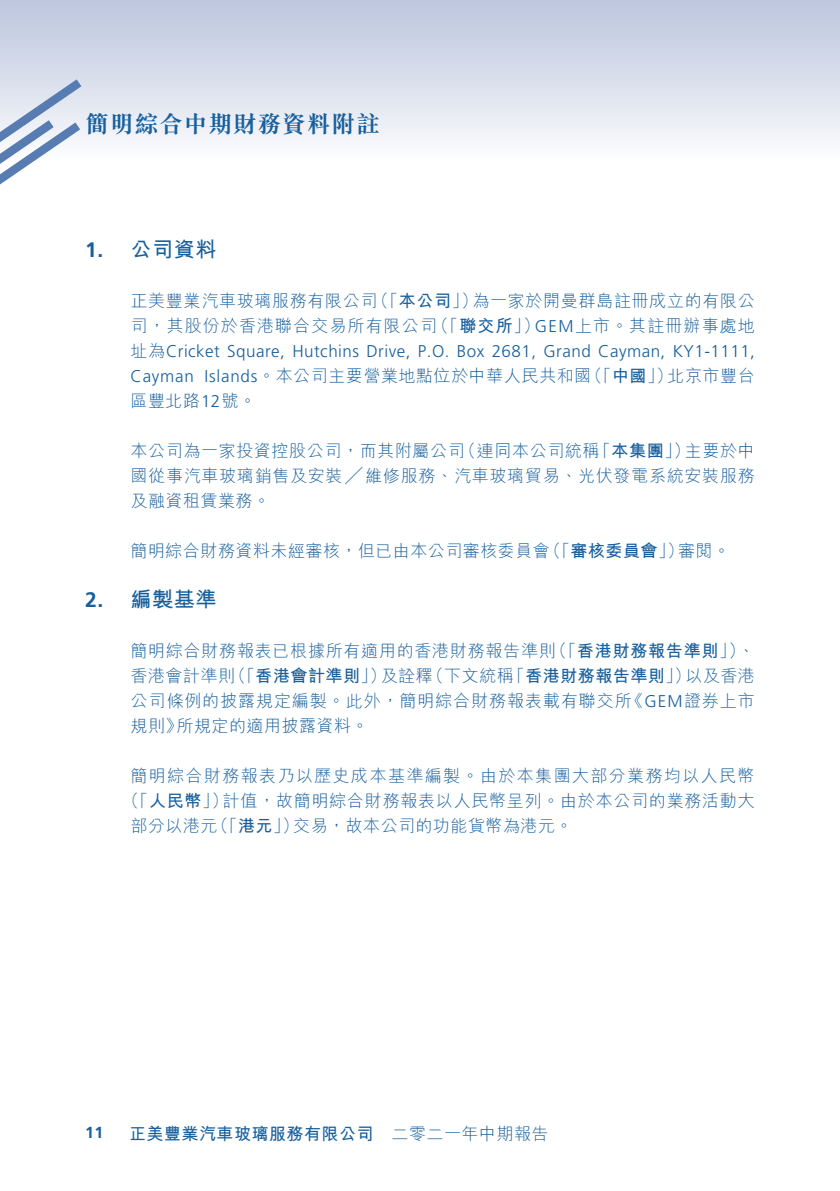
<style>
.page{position:relative;width:840px;height:1191px;background:#fff}
.page>*{position:absolute;margin:0;border:0;box-sizing:border-box;transform-origin:0 0}
.t1{font:700 24px "M Sung HK";letter-spacing:.025em;color:#175f9d}
.t2{font:700 21px "M Hei HK";letter-spacing:.03em;color:#175f9d}
.t3{font:700 21px "Frutiger LT Std";color:#175f9d}
.t4{font:300 17px/25px "M Hei HK";letter-spacing:.04em;color:#175f9d}
.t5{font:300 17px "Frutiger LT Std";letter-spacing:.03em;color:#175f9d}
.t6{font:700 17px "M Hei HK";letter-spacing:.03em;color:#175f9d}
.t7{font:300 17px/25px "M Hei HK";letter-spacing:.08em;color:#175f9d;text-align:right}
.t8{font:300 17px "M Hei HK";letter-spacing:.065em;color:#175f9d}
.t9{font:700 16px "Frutiger LT Std";color:#175f9d}
.s1{font-weight:700}
.s2{font-family:"Frutiger LT Std"}
.s3{font-family:"M Hei HK"}
.s4{font-weight:300}
</style>
<div class="page">
<div style="left:0;top:0;width:839px;height:170px;background:linear-gradient(to bottom,#bbc5de,#fff)"></div>
<svg style="left:0;top:79px;width:81px;height:106px"></svg>
<h1 class="t1" style="left:85px;top:108px;width:296px">簡明綜合中期財務資料附註</h1>
<p class="t3" style="left:85px;top:237px;width:20px">1.</p>
<p class="t3" style="left:85px;top:587px;width:20px">2.</p>
<p class="t2" style="left:130px;top:234px;width:87px">公司資料</p>
<p class="t4" style="left:130px;top:288px;width:248px">正美豐業汽車玻璃服務有限公司</p>
<p class="t4" style="left:372px;top:288px;width:108px">（「<span class="s1">本公司</span>」）</p>
<p class="t4" style="left:472px;top:288px;width:284px">為一家於開曼群島註冊成立的有限公</p>
<p class="t8" style="left:534px;top:317px;width:221px"><span class="s2">GEM</span>上市。其註冊辦事處地</p>
<p class="t4" style="left:431px;top:313px;width:110px">（「<span class="s1">聯交所</span>」）</p>
<p class="t8" style="left:130px;top:317px;width:308px">司，其股份於香港聯合交易所有限公司</p>
<p class="t5" style="left:130px;top:341px;width:625px"><span class="s3">址為</span>Cricket Square, Hutchins Drive O.P, . Box 2681, Grand Cayman, KY1-1111,</p>
<p class="t4" style="left:667px;top:363px;width:89px">北京市豐台</p>
<p class="t4" style="left:585px;top:363px;width:89px">（「<span class="s1">中國</span>」）</p>
<p class="t4" style="left:204px;top:363px;width:388px"><span class="s2">Islands</span>。本公司主要營業地點位於中華人民共和國</p>
<p class="t5" style="left:130px;top:366px;width:65px">Cayman</p>
<p class="t4" style="left:130px;top:388px;width:127px">區豐北路<span class="s2">12</span>號。</p>
<p class="t4" style="left:459px;top:438px;width:142px">（連同本公司統稱</p>
<p class="t4" style="left:593px;top:438px;width:98px">「<span class="s1">本集團</span>」）</p>
<p class="t4" style="left:130px;top:438px;width:625px">本公司為一家投資控股公司，而其附屬公司<br>國從事汽車玻璃銷售及安裝╱維修服務、汽車玻璃貿易、光伏發電系統安裝服務及融資租賃業務。</p>
<p class="t4" style="left:677px;top:538px;width:53px">審閱。</p>
<p class="t4" style="left:684px;top:438px;width:71px">主要於中</p>
<p class="t6" style="left:543px;top:538px;width:141px"><span class="s4">（「</span>審核委員會<span class="s4">」）</span></p>
<p class="t4" style="left:130px;top:538px;width:420px">簡明綜合財務資料未經審核，但已由本公司審核委員會</p>
<p class="t2" style="left:130px;top:584px;width:87px">編製基準</p>
<p class="t6" style="left:550px;top:638px;width:206px"><span class="s4">（「</span>香港財務報告準則 <span class="s4">、(「</span></p>
<p class="t4" style="left:130px;top:638px;width:426px">簡明綜合財務報表已根據所有適用的香港財務報告準則</p>
<p class="t6" style="left:229px;top:663px;width:159px"><span class="s4">（「</span>香港會計準則<span class="s4">」）</span></p>
<p class="t4" style="left:426px;top:663px;width:88px">（下文統稱</p>
<p class="t6" style="left:507px;top:663px;width:185px"><span class="s4">「</span>香港財務報告準則<span class="s4">」）</span></p>
<p class="t4" style="left:130px;top:663px;width:106px">香港會計準則</p>
<p class="t4" style="left:685px;top:663px;width:71px">以及香港</p>
<p class="t4" style="left:380px;top:663px;width:53px">及詮釋</p>
<p class="t4" style="left:176px;top:688px;width:456px;text-indent:-46px">公司條例的披露規定編製。此外，簡明綜合財務報表載有聯交所所規定的適用披露資料。</p>
<p class="t4" style="left:626px;top:688px;width:130px">《<span class="s2">GEM</span>證券上市</p>
<p class="t4" style="left:130px;top:713px;width:53px">規則》</p>
<p class="t7" style="left:130px;top:763px;width:625px">簡明綜合財務報表乃以歷史成本基準編製。由於本集團大部分業務均以人民幣計值，故簡明綜合財務報表以人民幣呈列。由於本公司的業務活動大</p>
<p class="t4" style="left:122px;top:788px;width:108px">（「<span class="s1">人民幣</span>」）</p>
<p class="t4" style="left:211px;top:813px;width:89px">（「<span class="s1">港元</span>」）</p>
<p class="t4" style="left:293px;top:813px;width:281px">交易，故本公司的功能貨幣為港元。</p>
<p class="t4" style="left:130px;top:813px;width:88px">部分以港元</p>
<p class="t9" style="left:85px;top:1123px;width:20px">11</p>
<p class="t6" style="left:129px;top:1121px;width:420px">正美豐業汽車玻璃服務有限公司<span class="s4">　二零二一年中期報告</span></p>
</div>
